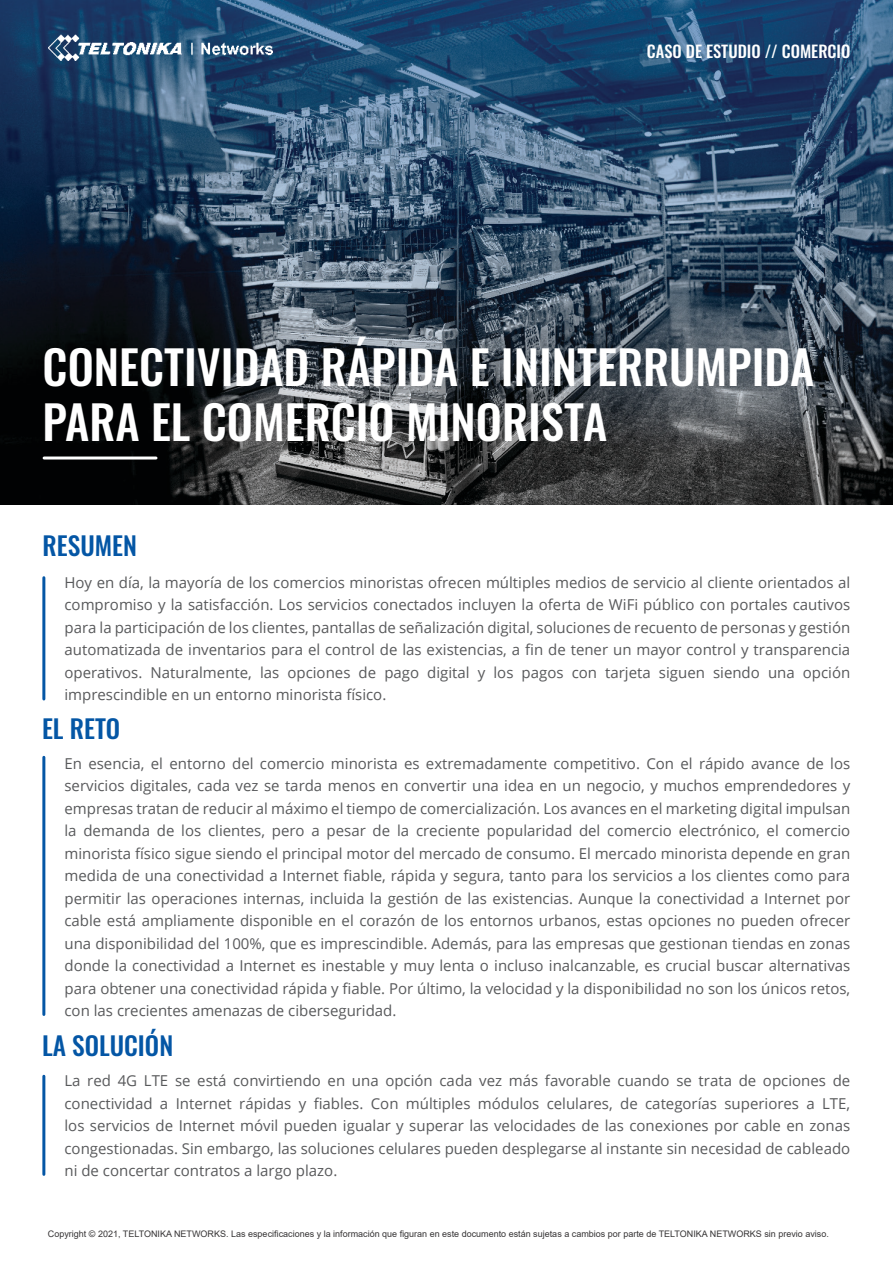
<style>
.page{position:relative;width:893px;height:1263px;background:#fff}
.page>*{position:absolute;margin:0;border:0;box-sizing:border-box;transform-origin:0 0}
.t1{font:500 46.5px/55.5px "Oswald";color:#fff}
.t2{font:500 25.5px "Oswald";color:#0456a5}
.t3{font:500 16.5px "Oswald";color:#fff}
.t4{font:15px/22.5px "Open Sans";color:#58595b;text-align:justify}
.t5{font:9px "Arial";color:#363435}
</style>
<div class="page">
<img style="left:0;top:0;width:893px;height:505px">
<hr style="left:42px;top:578px;width:3px;height:121px;background:#0456a5">
<hr style="left:42px;top:757px;width:3px;height:257px;background:#0456a5">
<hr style="left:44px;top:456px;width:112px;height:3px;background:#fff">
<hr style="left:42px;top:1076px;width:3px;height:98px;background:#0456a5">
<img style="left:49px;top:34px;width:223px;height:26px">
<p class="t3" style="left:647px;top:43px;width:205px">CASO DE ESTUDIO // COMERCIO</p>
<h1 class="t1" style="left:43px;top:342px;width:773px">CONECTIVIDAD RÁPIDA E ININTERRUMPIDA<br>PARA EL COMERCIO MINORISTA</h1>
<h2 class="t2" style="left:43px;top:532px;width:96px">RESUMEN</h2>
<p class="t4" style="left:64px;top:571px;width:787px">Hoy en día, la mayoría de los comercios minoristas ofrecen múltiples medios de servicio al cliente orientados al compromiso y la satisfacción. Los servicios conectados incluyen la oferta de WiFi público con portales cautivos para la participación de los clientes, pantallas de señalización digital, soluciones de recuento de personas y gestión automatizada de inventarios para el control de las existencias, a fin de tener un mayor control y transparencia operativos. Naturalmente, las opciones de pago digital y los pagos con tarjeta siguen siendo una opción imprescindible en un entorno minorista físico.</p>
<h2 class="t2" style="left:42px;top:716px;width:80px">EL RETO</h2>
<p class="t4" style="left:64px;top:752px;width:787px">En esencia, el entorno del comercio minorista es extremadamente competitivo. Con el rápido avance de los servicios digitales, cada vez se tarda menos en convertir una idea en un negocio, y muchos emprendedores y empresas tratan de reducir al máximo el tiempo de comercialización. Los avances en el marketing digital impulsan la demanda de los clientes, pero a pesar de la creciente popularidad del comercio electrónico, el comercio minorista físico sigue siendo el principal motor del mercado de consumo. El mercado minorista depende en gran medida de una conectividad a Internet fiable, rápida y segura, tanto para los servicios a los clientes como para permitir las operaciones internas, incluida la gestión de las existencias. Aunque la conectividad a Internet por cable está ampliamente disponible en el corazón de los entornos urbanos, estas opciones no pueden ofrecer una disponibilidad del 100%, que es imprescindible. Además, para las empresas que gestionan tiendas en zonas donde la conectividad a Internet es inestable y muy lenta o incluso inalcanzable, es crucial buscar alternativas para obtener una conectividad rápida y fiable. Por último, la velocidad y la disponibilidad no son los únicos retos, con las crecientes amenazas de ciberseguridad.</p>
<h2 class="t2" style="left:42px;top:1032px;width:133px">LA SOLUCIÓN</h2>
<p class="t4" style="left:64px;top:1069px;width:787px">La red 4G LTE se está convirtiendo en una opción cada vez más favorable cuando se trata de opciones de conectividad a Internet rápidas y fiables. Con múltiples módulos celulares, de categorías superiores a LTE, los servicios de Internet móvil pueden igualar y superar las velocidades de las conexiones por cable en zonas congestionadas. Sin embargo, las soluciones celulares pueden desplegarse al instante sin necesidad de cableado ni de concertar contratos a largo plazo.</p>
<p class="t5" style="left:48px;top:1227px;width:782px">Copyright © 2021, TELTONIKA NETWORKS. Las especificaciones y la información que figuran en este documento están sujetas a cambios por parte de TELTONIKA NETWORKS sin previo aviso.</p>
</div>
